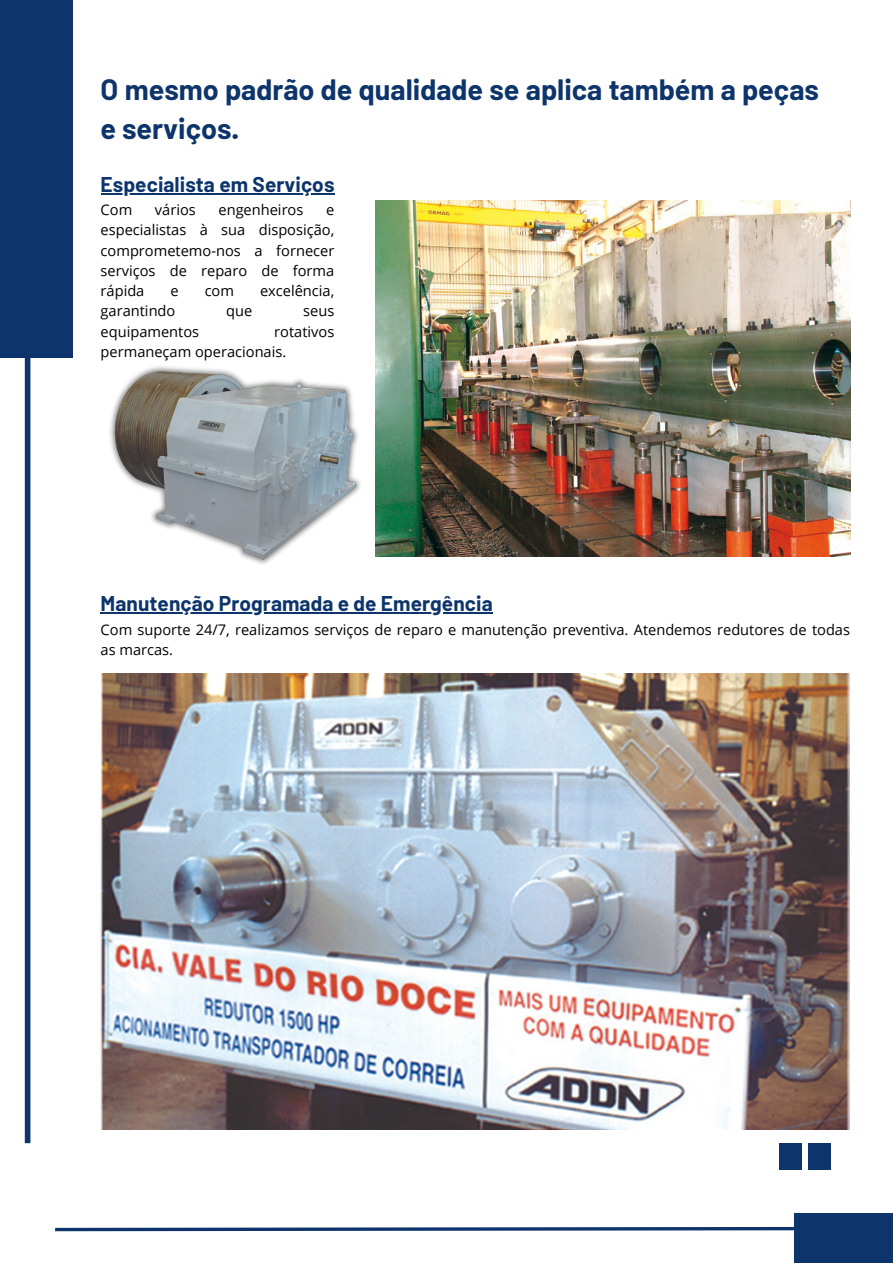
<style>
.page{position:relative;width:893px;height:1264px;background:#fff}
.page>*{position:absolute;margin:0;border:0;box-sizing:border-box;transform-origin:0 0}
.t1{font:700 28.65px/39.3px "Barlow";color:#0d356b}
.t2{font:700 20.85px "Barlow";letter-spacing:.005em;color:#0d356b}
.t3{font:14.55px/20.2px "Open Sans";color:#000}
</style>
<div class="page">
<div style="left:0;top:0;width:72px;height:357px;background:#0d356b"></div>
<svg style="left:55px;top:1226px;width:739px;height:6px"></svg>
<div style="left:794px;top:1213px;width:98px;height:49px;background:#0d356b"></div>
<div style="left:25px;top:319px;width:5px;height:824px;background:#0d356b"></div>
<div style="left:778px;top:1143px;width:23px;height:26px;background:#0d356b"></div>
<div style="left:807px;top:1143px;width:23px;height:26px;background:#0d356b"></div>
<img style="left:110px;top:366px;width:251px;height:198px">
<img style="left:376px;top:201px;width:474px;height:355px">
<img style="left:101px;top:673px;width:748px;height:456px">
<hr style="left:101px;top:193px;width:233px;height:1px;background:#0d356b">
<hr style="left:101px;top:612px;width:392px;height:1px;background:#0d356b">
<p class="t1" style="left:101px;top:69px;width:719px">O mesmo padrão de qualidade se aplica também a peças e serviços.</p>
<p class="t2" style="left:101px;top:171px;width:235px">Especialista em Serviços</p>
<p class="t3" style="left:101px;top:199px;width:33px">Com</p>
<p class="t3" style="left:155px;top:199px;width:42px">vários</p>
<p class="t3" style="left:218px;top:199px;width:86px">engenheiros</p>
<p class="t3" style="left:101px;top:199px;width:235px;text-align:justify;text-indent:225px">e especialistas à sua disposição, comprometemo-nos a fornecer serviços de reparo de forma rápida</p>
<p class="t3" style="left:170px;top:280px;width:10px">e</p>
<p class="t3" style="left:205px;top:280px;width:31px">com</p>
<p class="t3" style="left:260px;top:280px;width:76px">excelência,</p>
<p class="t3" style="left:101px;top:300px;width:76px">garantindo</p>
<p class="t3" style="left:226px;top:300px;width:28px">que</p>
<p class="t3" style="left:303px;top:300px;width:33px">seus</p>
<p class="t3" style="left:101px;top:321px;width:100px">equipamentos</p>
<p class="t3" style="left:101px;top:321px;width:235px;text-indent:174px">rotativos permaneçam operacionais.</p>
<p class="t2" style="left:101px;top:590px;width:393px">Manutenção Programada e de Emergência</p>
<p class="t3" style="left:101px;top:619px;width:750px">Com suporte 24/7, realizamos serviços de reparo e manutenção preventiva. Atendemos redutores de todas as marcas.</p>
</div>
